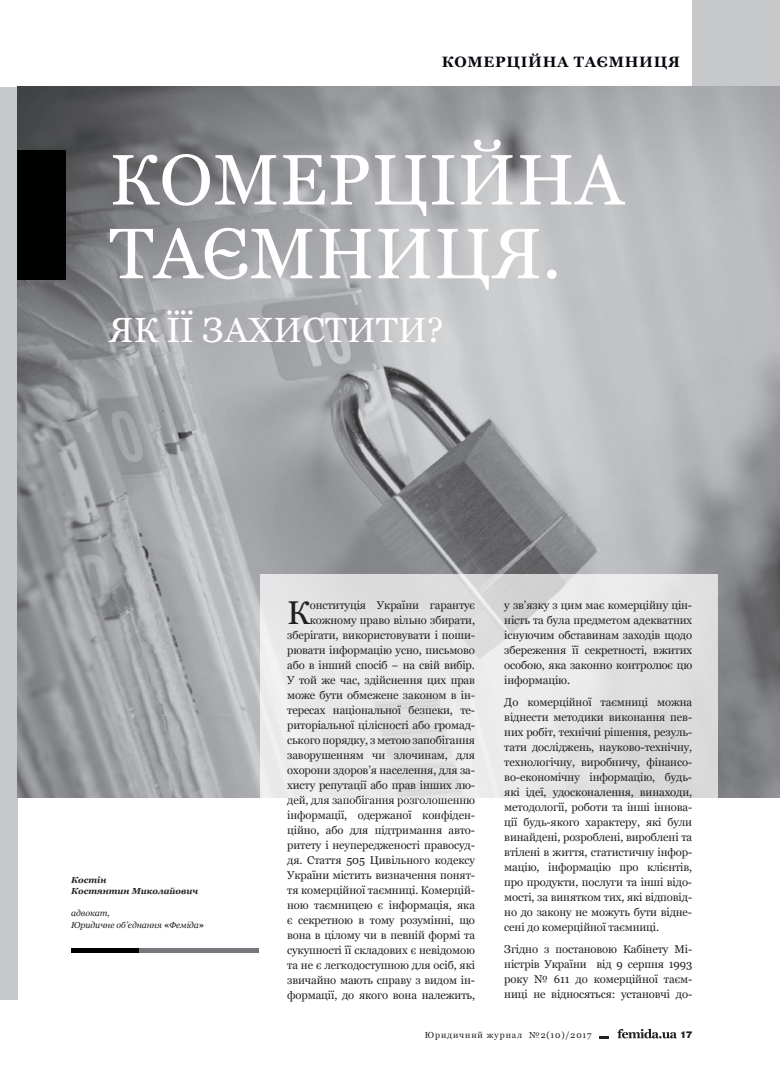
<style>
.page{position:relative;width:780px;height:1088px;background:#fff}
.page>*{position:absolute;margin:0;border:0;box-sizing:border-box;transform-origin:0 0}
.t1{font:71.25px "Georgia";letter-spacing:.01em;color:#fff}
.t2{font:35px "Georgia";color:#fff}
.t3{font:32.88px "Georgia";color:#231f20}
.t4{font:700 15px "Georgia";letter-spacing:.05em;color:#06080f}
.t5{font:11.25px/15px "Georgia";letter-spacing:-.01em;color:#231f20;text-align:justify}
.t6{font:italic 8.75px/11.2px "Georgia";color:#231f20}
.t7{font:8.75px "Georgia";letter-spacing:.1em;color:#231f20}
.t8{font:italic 700 8.75px/11.2px "Georgia";color:#231f20}
.t9{font:900 8.75px "Pragmatica";color:#231f20}
.s1{font-weight:700;font-style:normal}
</style>
<div class="page">
<svg style="left:599px;top:1036px;width:10px;height:2px"></svg>
<svg style="left:617px;top:1029px;width:60px;height:9px"></svg>
<div style="left:692px;top:0;width:88px;height:90px;background:#c7c8ca"></div>
<div style="left:71px;top:948px;width:69px;height:5px;background:#000101"></div>
<div style="left:139px;top:948px;width:120px;height:5px;background:#76787b"></div>
<div style="left:0;top:87px;width:18px;height:912px;background:#c7c8ca"></div>
<img style="left:18px;top:87px;width:762px;height:710px">
<div style="left:18px;top:151px;width:48px;height:129px;background:#000101"></div>
<svg style="left:261px;top:574px;width:456px;height:224px;background:#e4e4e5"></svg>
<h3 class="t4" style="left:441px;top:52px;width:145px">КОМЕРЦІЙНАТАЄ</h3>
<h3 class="t4" style="left:608px;top:52px;width:73px">МНИЦЯ</h3>
<h1 class="t1" style="left:371px;top:137px;width:199px">ЦІЙНА</h1>
<h1 class="t1" style="left:109px;top:211px;width:201px">ТАЄМНИ</h1>
<h1 class="t1" style="left:434px;top:211px;width:129px">ЦЯ.</h1>
<h2 class="t2" style="left:109px;top:308px;width:142px">ЯК ЇЇ ЗАХИ</h2>
<h2 class="t2" style="left:302px;top:308px;width:49px">СТИТИ</h2>
<h2 class="t2" style="left:427px;top:308px;width:18px">?</h2>
<h1 class="t1" style="left:109px;top:137px;width:157px">КОМЕР</h1>
<p class="t8" style="left:71px;top:874px;width:128px">Костін<br>Костянтин Миколайович</p>
<p class="t6" style="left:71px;top:908px;width:135px">адвокат,<br>Юридичне об’єднання <span class="s1">«</span>Феміда<span class="s1">»</span></p>
<p class="t5" style="left:287px;top:598px;width:190px;text-align:right">онституція України гарантує кожному право вільно збирати, зберігати, використовувати і поши&shy;рювати інформацію усно, письмово або в інший спосіб − на свій вибір.<br>У той же час, здійснення цих прав може бути обмежене законом в ін&shy;тересах національної безпеки, те&shy;риторіальної цілісності або громад&shy;ського порядку, з метою запобігання заворушенням чи злочинам, для охорони здоров’я населення, для за&shy;хисту репутації або прав інших лю&shy;дей, для запобігання розголошенню інформації, одержаної конфіден&shy;ційно, або для підтримання авто&shy;ритету і неупередженості правосуд&shy;дя. Стаття 505 Цивільного кодексу України містить визначення понят&shy;тя комерційної таємниці. Комерцій&shy;ною таємницею є інформація, яка є секретною в тому розумінні, що вона в цілому чи в певній формі та сукупності її складових є невідомою та не є легкодоступною для осіб, які звичайно мають справу з видом ін&shy;формації, до якого вона належить,</p>
<p class="t5" style="left:504px;top:598px;width:189px">у зв’язку з цим має комерційну цін&shy;ність та була предметом адекватних існуючим обставинам заходів щодо збереження її секретності, вжитих особою, яка законно контролює цю інформацію.</p>
<h3 class="t3" style="left:287px;top:593px;width:24px">К</h3>
<p class="t5" style="left:504px;top:695px;width:189px">До комерційної таємниці можна віднести методики виконання пев&shy;них робіт, технічні рішення, резуль&shy;тати досліджень, науково-технічну, технологічну, виробничу, фінансо&shy;во-економічну інформацію, будь&shy;які ідеї, удосконалення, винаходи, методології, роботи та інші іннова&shy;ції будь-якого характеру, які були винайдені, розроблені, вироблені та втілені в життя, статистичну інфор&shy;мацію, інформацію про клієнтів, про продукти, послуги та інші відо&shy;мості, за винятком тих, які відповід&shy;но до закону не можуть бути відне&shy;сені до комерційної таємниці.</p>
<p class="t5" style="left:504px;top:942px;width:189px">Згідно з постановою Кабінету Мі&shy;ністрів України від 9 серпня 1993 року № 611 до комерційної таєм&shy;ниці не відносяться: установчі до-</p>
<p class="t7" style="left:425px;top:1030px;width:168px">юридичний журнал №2(10)/2017</p>
<p class="t9" style="left:680px;top:1030px;width:14px">17</p>
</div>
